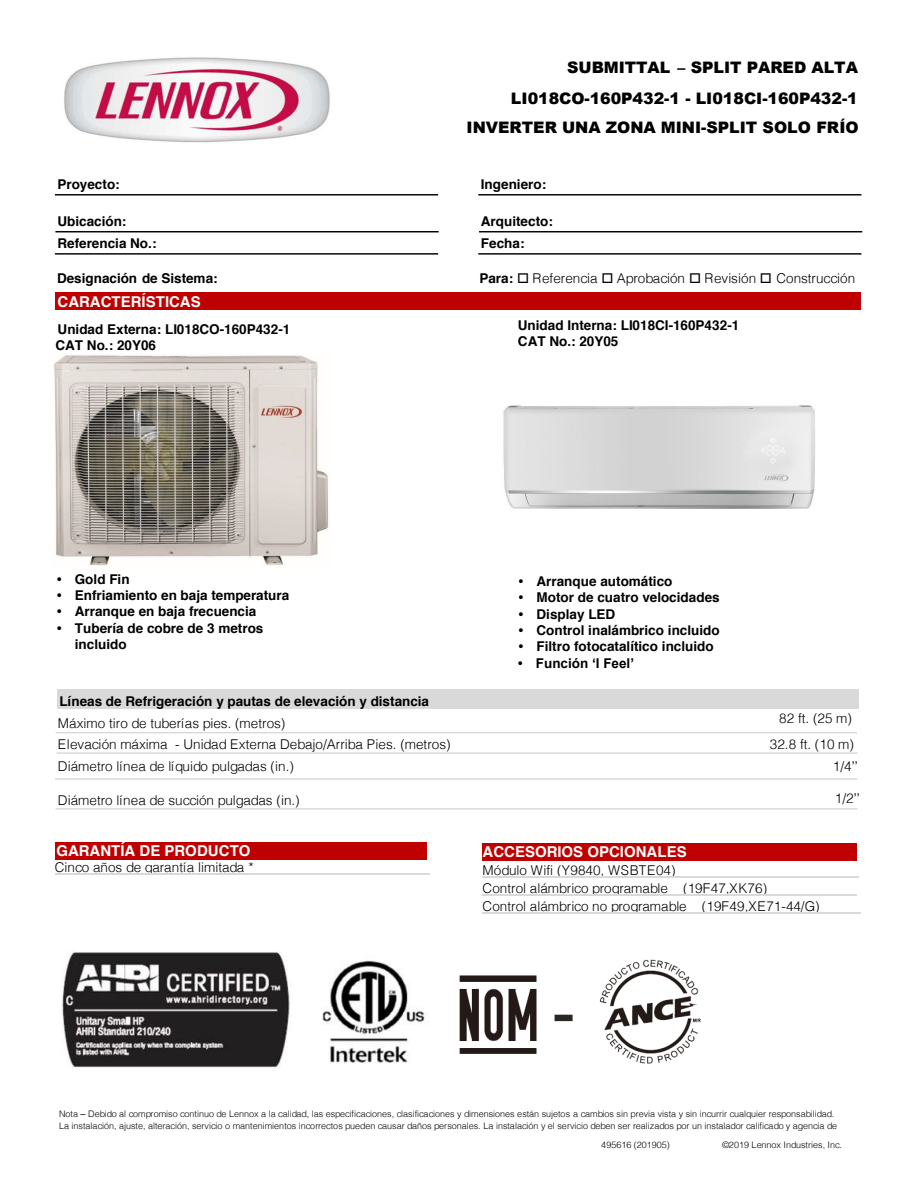
<style>
.page{position:relative;width:918px;height:1188px;background:#fff}
.page>*{position:absolute;margin:0;border:0;box-sizing:border-box;transform-origin:0 0}
.t1{font:900 15.9px/30.3px "Arial";letter-spacing:-.005em;color:#000;text-align:right}
.t2{font:700 15px "Helvetica";color:#fff}
.t3{font:700 13.5px/15.5px "Helvetica";color:#000}
.t4{font:300 13.5px/18px "Helvetica";color:#000}
.t5{font:700 13.5px "Arial";color:#000}
.t6{font:300 9px/11.9px "Helvetica";color:#000}
.s1{font-weight:700}
.s2{font-family:"Myriad Pro";font-weight:400;font-size:18.45px}
.s3{font-family:"Arial";font-weight:400}
</style>
<div class="page">
<img style="left:64px;top:57px;width:266px;height:85px">
<hr style="left:57px;top:752px;width:801px;height:2px;background:#d9d9d9">
<div style="left:55px;top:293px;width:806px;height:17px;background:#c00000"></div>
<div style="left:55px;top:842px;width:371px;height:18px;background:#c00000"></div>
<hr style="left:55px;top:873px;width:375px;height:2px;background:#d9d9d9">
<div style="left:483px;top:843px;width:374px;height:17px;background:#c00000"></div>
<hr style="left:483px;top:876px;width:376px;height:2px;background:#d9d9d9">
<hr style="left:483px;top:894px;width:374px;height:2px;background:#d9d9d9">
<hr style="left:483px;top:912px;width:378px;height:2px;background:#d9d9d9">
<hr style="left:56px;top:808px;width:802px;height:2px;background:#d9d9d9">
<div style="left:57px;top:689px;width:802px;height:20px;background:#d9d9d9"></div>
<hr style="left:479px;top:231px;width:383px;height:1px;background:#000">
<hr style="left:55px;top:231px;width:384px;height:1px;background:#000">
<img style="left:54px;top:355px;width:275px;height:211px">
<img style="left:459px;top:959px;width:242px;height:105px">
<img style="left:503px;top:405px;width:312px;height:104px">
<img style="left:323px;top:960px;width:103px;height:102px">
<img style="left:62px;top:952px;width:228px;height:116px">
<hr style="left:56px;top:732px;width:801px;height:1px;background:#d9d9d9">
<hr style="left:55px;top:778px;width:803px;height:2px;background:#d9d9d9">
<hr style="left:55px;top:194px;width:383px;height:1px;background:#000">
<hr style="left:478px;top:194px;width:383px;height:1px;background:#000">
<hr style="left:55px;top:253px;width:383px;height:2px;background:#000">
<hr style="left:478px;top:253px;width:383px;height:2px;background:#000">
<p class="t1" style="left:467px;top:51px;width:394px">SUBMITTAL – SPLIT PARED ALTA<br>LI018CO-160P432-1 - LI018CI-160P432-1<br>INVERTER UNA ZONA MINI-SPLIT SOLO FRÍO</p>
<p class="t3" style="left:57px;top:177px;width:64px">Proyecto:</p>
<p class="t3" style="left:481px;top:177px;width:67px">Ingeniero:</p>
<p class="t3" style="left:57px;top:214px;width:71px">Ubicación:</p>
<p class="t3" style="left:481px;top:214px;width:74px">Arquitecto:</p>
<p class="t3" style="left:57px;top:236px;width:101px">Referencia No.:</p>
<p class="t3" style="left:481px;top:236px;width:45px">Fecha:</p>
<p class="t3" style="left:57px;top:271px;width:162px">Designación de Sistema:</p>
<p class="t4" style="left:479px;top:268px;width:377px"><span class="s1">Para:</span> □ Referencia □ Aprobación □ Revisión □ Construcción</p>
<p class="t2" style="left:58px;top:289px;width:145px">CARACTERÍSTICAS</p>
<p class="t3" style="left:55px;top:322px;width:237px">Unidad Externa: LI018CO-160P432-1<br>CAT No.: 20Y06</p>
<p class="t3" style="left:518px;top:318px;width:223px">Unidad Interna: LI018CI-160P432-1<br>CAT No.: 20Y05</p>
<p class="t3" style="left:57px;top:571px;width:74px"><span class="s2">•</span> Gold Fin</p>
<p class="t3" style="left:57px;top:588px;width:234px"><span class="s2">•</span> Enfriamiento en baja temperatura</p>
<p class="t3" style="left:57px;top:604px;width:201px"><span class="s2">•</span> Arranque en baja frecuencia</p>
<p class="t3" style="left:75px;top:620px;width:190px;line-height:16.4px;text-indent:-18px"><span class="s2">•</span> Tubería de cobre de 3 metros incluido</p>
<p class="t3" style="left:59px;top:694px;width:371px">Líneas de Refrigeración y pautas de elevación y distancia</p>
<p class="t4" style="left:58px;top:711px;width:394px;line-height:20.9px">Máximo tiro de tuberías pies. (metros)<br>Elevación máxima - Unidad Externa Debajo/Arriba Pies. (metros)</p>
<p class="t4" style="left:58px;top:756px;width:237px">Diámetro línea de líquido pulgadas (in.)</p>
<p class="t3" style="left:519px;top:574px;width:155px"><span class="s2">•</span> Arranque automático</p>
<p class="t3" style="left:519px;top:590px;width:203px"><span class="s2">•</span> Motor de cuatro velocidades</p>
<p class="t3" style="left:519px;top:606px;width:98px"><span class="s2">•</span> Display LED</p>
<p class="t3" style="left:519px;top:623px;width:203px"><span class="s2">•</span> Control inalámbrico incluido</p>
<p class="t3" style="left:519px;top:639px;width:197px"><span class="s2">•</span> Filtro fotocatalítico incluido</p>
<p class="t5" style="left:518px;top:656px;width:118px"><span class="s2">•</span> Función ‘I Feel’</p>
<p class="t4" style="left:770px;top:705px;width:86px;line-height:25.2px;text-align:center">82 ft. (25 m)<br>32.8 ft. (10 m)</p>
<p class="t4" style="left:833px;top:756px;width:26px">1/4<span class="s3">’’</span></p>
<p class="t4" style="left:58px;top:790px;width:243px">Diámetro línea de succión pulgadas (in.)</p>
<p class="t4" style="left:835px;top:789px;width:26px">1/2<span class="s3">’’</span></p>
<p class="t2" style="left:56px;top:839px;width:196px">GARANTÍA DE PRODUCTO</p>
<p class="t4" style="left:55px;top:858px;width:200px">Cinco años de garantía limitada *</p>
<p class="t2" style="left:483px;top:840px;width:206px">ACCESORIOS OPCIONALES</p>
<p class="t4" style="left:483px;top:861px;width:339px">Módulo Wifi (Y9840, WSBTE04)<br>Control alámbrico programable (19F47,XK76)<br>Control alámbrico no programable (19F49,XE71-44/G)</p>
<p class="t6" style="left:59px;top:1107px;width:780px">Nota <span class="s3">–</span> Debido al compromiso continuo de Lennox a la calidad, las especificaciones, clasificaciones y dimensiones están sujetos a cambios sin previa vista y sin incurrir cualquier responsabilidad.<br>La instalación, ajuste, alteración, servicio o mantenimientos incorrectos pueden causar daños personales. La instalación y el servicio deben ser realizados por un instalador calificado y agencia de</p>
<p class="t6" style="left:601px;top:1138px;width:70px">495616 (201905)</p>
<p class="t6" style="left:722px;top:1138px;width:121px">©2019 Lennox Industries, Inc.</p>
</div>
